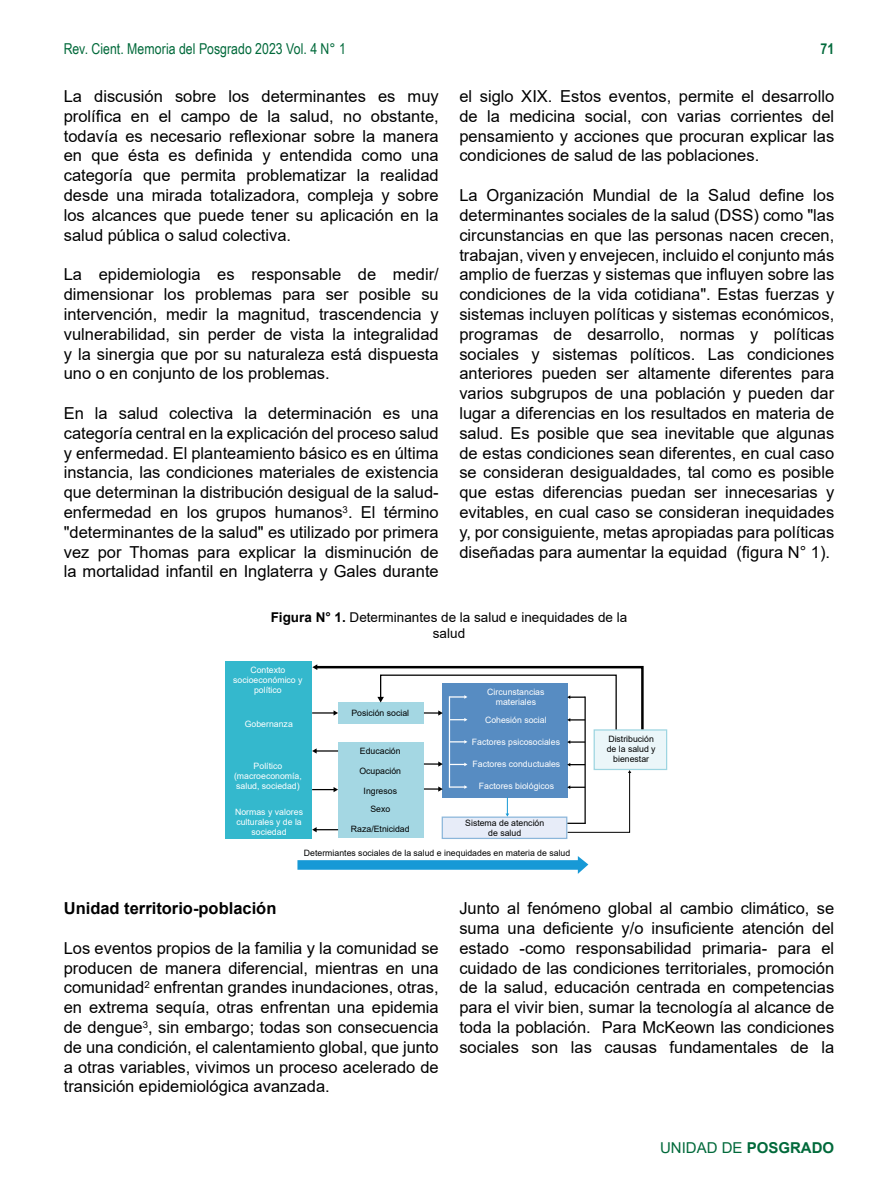
<style>
.page{position:relative;width:893px;height:1191px;background:#fff}
.page>*{position:absolute;margin:0;border:0;box-sizing:border-box;transform-origin:0 0}
.t1{font:16.5px/19.8px "Arial";color:#000;text-align:justify}
.t2{font:700 16.5px "Arial";color:#000}
.t3{font:15px "Arial Narrow";letter-spacing:.005em;color:#00693a}
.t4{font:15px "Arial";color:#00693a}
.t5{font:700 15px "Arial Narrow";color:#00693a}
.t6{font:13.5px/16.2px "Arial";color:#000;text-align:center}
.t7{font:8.7px/9.9px "Arial";color:#fff;text-align:center}
.t8{font:8.7px/9.9px "Arial";color:#010202;text-align:center}
.s1{font-weight:700}
</style>
<div class="page">
<div style="left:226px;top:661px;width:86px;height:177px;background:#34b8cd"></div>
<div style="left:338px;top:742px;width:86px;height:96px;background:#a4d7e3"></div>
<div style="left:443px;top:683px;width:125px;height:115px;background:#578cc2"></div>
<div style="left:594px;top:730px;width:73px;height:39px;background:#ebf6f9"></div>
<div style="left:594px;top:729px;width:73px;height:41px;border:1px solid #9dd5e1"></div>
<div style="left:442px;top:817px;width:125px;height:21px;background:#e7ecf8"></div>
<div style="left:442px;top:816px;width:125px;height:23px;border:1px solid #8bb6da"></div>
<hr style="left:449px;top:696px;width:1px;height:91px;background:#fff">
<svg style="left:450px;top:740px;width:17px;height:3px"></svg>
<svg style="left:450px;top:762px;width:17px;height:4px"></svg>
<svg style="left:449px;top:785px;width:18px;height:4px"></svg>
<hr style="left:584px;top:696px;width:2px;height:127px;background:#000">
<svg style="left:567px;top:740px;width:18px;height:4px"></svg>
<svg style="left:297px;top:856px;width:291px;height:18px"></svg>
<svg style="left:506px;top:797px;width:3px;height:19px"></svg>
<svg style="left:567px;top:763px;width:64px;height:70px"></svg>
<svg style="left:312px;top:664px;width:333px;height:68px"></svg>
<svg style="left:424px;top:761px;width:19px;height:5px"></svg>
<svg style="left:424px;top:786px;width:19px;height:5px"></svg>
<svg style="left:312px;top:748px;width:26px;height:5px"></svg>
<svg style="left:312px;top:827px;width:26px;height:5px"></svg>
<svg style="left:312px;top:787px;width:26px;height:5px"></svg>
<p class="t3" style="left:64px;top:38px;width:284px">Rev. Cient. Memoria del Posgrado 2023 Vol. 4 N° 1</p>
<p class="t5" style="left:821px;top:37px;width:15px">71</p>
<p class="t1" style="left:64px;top:86px;width:376px">La discusión sobre los determinantes es muy prolífica en el campo de la salud, no obstante, todavía es necesario reflexionar sobre la manera en que ésta es definida y entendida como una categoría que permita problematizar la realidad desde una mirada totalizadora, compleja y sobre los alcances que puede tener su aplicación en la salud pública o salud colectiva.</p>
<p class="t1" style="left:64px;top:264px;width:376px">La epidemiologia es responsable de medir/ dimensionar los problemas para ser posible su intervención, medir la magnitud, trascendencia y vulnerabilidad, sin perder de vista la integralidad y la sinergia que por su naturaleza está dispuesta uno o en conjunto de los problemas.</p>
<p class="t1" style="left:64px;top:403px;width:376px">En la salud colectiva la determinación es una categoría central en la explicación del proceso salud y enfermedad. El planteamiento básico es en última instancia, las condiciones materiales de existencia que determinan la distribución desigual de la salud&shy;enfermedad en los grupos humanos<sup>3</sup>. El término "determinantes de la salud" es utilizado por primera vez por Thomas para explicar la disminución de la mortalidad infantil en Inglaterra y Gales durante</p>
<p class="t6" style="left:271px;top:609px;width:358px"><span class="s1">Figura N° 1.</span> Determinantes de la salud e inequidades de la salud</p>
<p class="t7" style="left:233px;top:664px;width:71px">Contexto socioeconómico y político</p>
<p class="t1" style="left:459px;top:86px;width:376px">el siglo XIX. Estos eventos, permite el desarrollo de la medicina social, con varias corrientes del pensamiento y acciones que procuran explicar las condiciones de salud de las poblaciones.</p>
<p class="t1" style="left:459px;top:185px;width:376px">La Organización Mundial de la Salud define los determinantes sociales de la salud (DSS) como "las circunstancias en que las personas nacen crecen, trabajan, viven y envejecen, incluido el conjunto más amplio de fuerzas y sistemas que influyen sobre las condiciones de la vida cotidiana". Estas fuerzas y sistemas incluyen políticas y sistemas económicos, programas de desarrollo, normas y políticas sociales y sistemas políticos. Las condiciones anteriores pueden ser altamente diferentes para varios subgrupos de una población y pueden dar lugar a diferencias en los resultados en materia de salud. Es posible que sea inevitable que algunas de estas condiciones sean diferentes, en cual caso se consideran desigualdades, tal como es posible que estas diferencias puedan ser innecesarias y evitables, en cual caso se consideran inequidades y, por consiguiente, metas apropiadas para políticas diseñadas para aumentar la equidad (figura N° 1).</p>
<p class="t7" style="left:487px;top:687px;width:59px">Circunstancias materiales</p>
<p class="t7" style="left:485px;top:714px;width:63px">Cohesión social</p>
<p class="t7" style="left:472px;top:736px;width:90px">Factores psicosociales</p>
<p class="t7" style="left:473px;top:759px;width:89px">Factores conductuales</p>
<p class="t7" style="left:479px;top:781px;width:77px">Factores biológicos</p>
<p class="t8" style="left:351px;top:708px;width:59px">Posición social</p>
<p class="t7" style="left:245px;top:719px;width:50px">Gobernanza</p>
<p class="t8" style="left:607px;top:734px;width:50px">Distribución de la salud y bienestar</p>
<p class="t8" style="left:360px;top:746px;width:42px">Educación</p>
<p class="t7" style="left:234px;top:760px;width:69px">Político (macroeconomía, salud, sociedad)</p>
<p class="t7" style="left:235px;top:807px;width:69px">Normas y valores culturales y de la sociedad</p>
<p class="t8" style="left:359px;top:766px;width:43px">Ocupación</p>
<p class="t8" style="left:364px;top:781px;width:35px;line-height:18.5px">Ingresos<br>Sexo</p>
<p class="t8" style="left:351px;top:824px;width:60px">Raza/Etnicidad</p>
<p class="t8" style="left:465px;top:818px;width:81px">Sistema de atención de salud</p>
<p class="t8" style="left:304px;top:847px;width:268px">Determiantes sociales de la salud e inequidades en materia de salud</p>
<p class="t2" style="left:64px;top:896px;width:214px">Unidad territorio-población</p>
<p class="t1" style="left:64px;top:938px;width:376px">Los eventos propios de la familia y la comunidad se producen de manera diferencial, mientras en una comunidad<sup>2</sup> enfrentan grandes inundaciones, otras, en extrema sequía, otras enfrentan una epidemia de dengue<sup>3</sup>, sin embargo; todas son consecuencia de una condición, el calentamiento global, que junto a otras variables, vivimos un proceso acelerado de transición epidemiológica avanzada.</p>
<p class="t1" style="left:459px;top:898px;width:376px">Junto al fenómeno global al cambio climático, se suma una deficiente y/o insuficiente atención del estado -como responsabilidad primaria- para el cuidado de las condiciones territoriales, promoción de la salud, educación centrada en competencias para el vivir bien, sumar la tecnología al alcance de toda la población. Para McKeown las condiciones sociales son las causas fundamentales de la</p>
<p class="t4" style="left:660px;top:1137px;width:176px">UNIDAD DE <span class="s1">POSGRADO</span></p>
</div>
